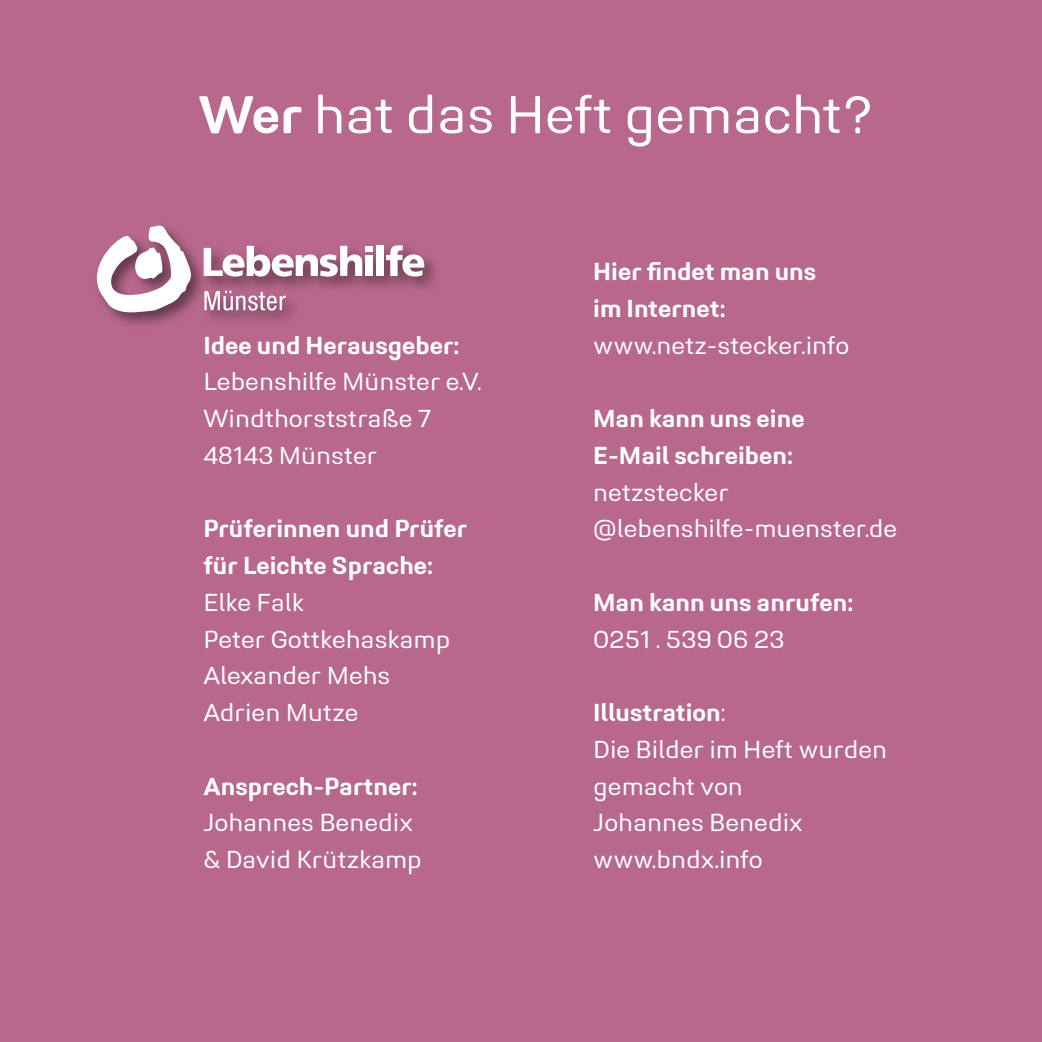
<style>
.page{position:relative;width:1042px;height:1042px;background:#b8688d}
.page>*{position:absolute;margin:0;border:0;box-sizing:border-box;transform-origin:0 0}
.t1{font:52.5px "Midpoint Pro";color:#fff}
.t2{font:24.5px/36.8px "Midpoint Pro";color:#fff}
.t3{font:700 24.5px/36.8px "Midpoint Pro";color:#fff}
.s1{font-weight:700}
</style>
<div class="page">
<div style="left:94px;top:222px;width:347px;height:108px;background:#000;opacity:.45"></div>
<svg style="left:97px;top:226px;width:94px;height:86px"></svg>
<svg style="left:386px;top:245px;width:38px;height:32px"></svg>
<div style="left:376px;top:246px;width:7px;height:30px;background:#fff"></div>
<svg style="left:204px;top:246px;width:169px;height:31px"></svg>
<svg style="left:204px;top:290px;width:82px;height:21px"></svg>
<h1 class="t1" style="left:198px;top:83px;width:677px"><span class="s1">Wer</span> hat das Heft gemacht?</h1>
<p class="t3" style="left:203px;top:326px;width:258px">Idee und Herausgeber:</p>
<p class="t2" style="left:203px;top:363px;width:280px">Lebenshilfe Münster e.V.<br>Windthorststraße 7<br>48143 Münster</p>
<p class="t3" style="left:203px;top:510px;width:265px">Prüferinnen und Prüfer für Leichte Sprache:</p>
<p class="t2" style="left:203px;top:584px;width:248px">Elke Falk<br>Peter Gottkehaskamp<br>Alexander Mehs<br>Adrien Mutze</p>
<p class="t3" style="left:203px;top:767px;width:216px">Ansprech-Partner:</p>
<p class="t2" style="left:203px;top:804px;width:220px">Johannes Benedix &amp; David Krützkamp</p>
<p class="t3" style="left:593px;top:253px;width:225px">Hier findet man uns im Internet:</p>
<p class="t2" style="left:593px;top:327px;width:257px">www.netz-stecker.info</p>
<p class="t3" style="left:593px;top:400px;width:213px">Man kann uns eine<br>E-Mail schreiben:</p>
<p class="t2" style="left:593px;top:474px;width:306px">netzstecker @lebenshilfe-muenster.de</p>
<p class="t3" style="left:593px;top:584px;width:262px">Man kann uns anrufen:</p>
<p class="t2" style="left:593px;top:621px;width:193px">0251 . 539 06 23</p>
<p class="t2" style="left:593px;top:694px;width:295px"><span class="s1">Illustration</span>:<br>Die Bilder im Heft wurden gemacht von<br>Johannes Benedix www.bndx.info</p>
</div>
